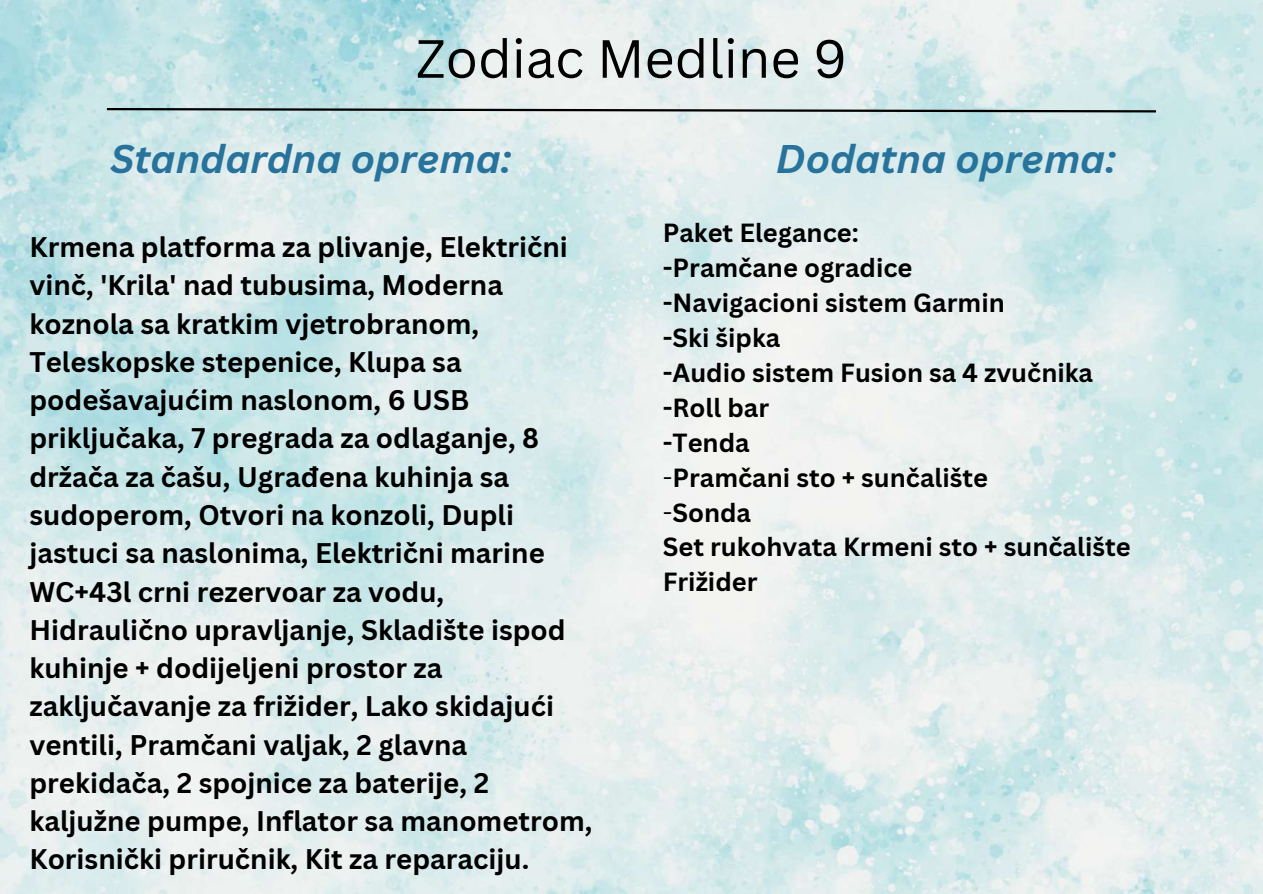
<style>
.page{position:relative;width:1263px;height:894px;background:#fff}
.page>*{position:absolute;margin:0;border:0;box-sizing:border-box;transform-origin:0 0}
.t1{font:52.5px "Canva Sans";color:#000}
.t2{font:italic 700 38.85px "Canva Sans";color:#28739c}
.t3{font:700 27.6px/38.2px "Canva Sans";color:#000}
.t4{font:700 25.5px/34.8px "Canva Sans";color:#000}
.s1{font-weight:400}
</style>
<div class="page">
<img style="left:0;top:0;width:1263px;height:893px">
<svg style="left:105px;top:107px;width:1053px;height:7px;background:#919e9f"></svg>
<h1 class="t1" style="left:416px;top:22px;width:433px">Zodiac Medline 9</h1>
<h2 class="t2" style="left:110px;top:131px;width:403px">Standardna oprema:</h2>
<p class="t3" style="left:29px;top:227px;width:564px">Krmena platforma za plivanje, Električni vinč, 'Krila' nad tubusima, Moderna koznola sa kratkim vjetrobranom, Teleskopske stepenice, Klupa sa podešavajućim naslonom, 6 USB priključaka, 7 pregrada za odlaganje, 8 držača za čašu, Ugrađena kuhinja sa sudoperom, Otvori na konzoli, Dupli jastuci sa naslonima, Električni marine WC+43l crni rezervoar za vodu, Hidraulično upravljanje, Skladište ispod kuhinje + dodijeljeni prostor za zaključavanje za frižider, Lako skidajući ventili, Pramčani valjak, 2 glavna prekidača, 2 spojnice za baterije, 2 kaljužne pumpe, Inflator sa manometrom, Korisnički priručnik, Kit za reparaciju.</p>
<h2 class="t2" style="left:776px;top:131px;width:342px">Dodatna oprema:</h2>
<p class="t4" style="left:663px;top:215px;width:469px">Paket Elegance:<br>-Pramčane ogradice<br>-Navigacioni sistem Garmin<br>-Ski šipka<br>-Audio sistem Fusion sa 4 zvučnika -Roll bar<br>-Tenda<br><span class="s1">-</span>Pramčani sto + sunčalište<br><span class="s1">-</span>Sonda<br>Set rukohvata Krmeni sto + sunčalište<br>Frižider</p>
</div>
